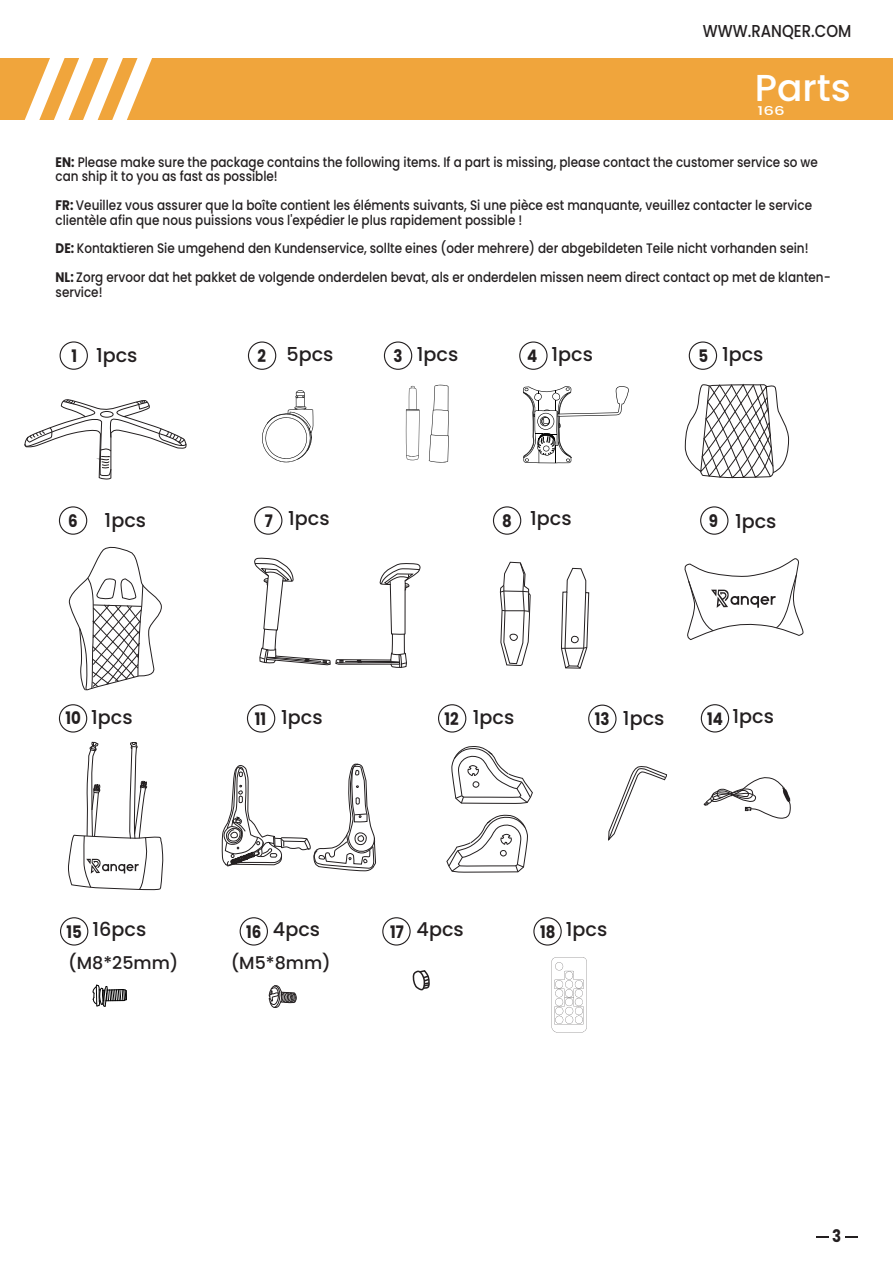
<style>
.page{position:relative;width:893px;height:1263px;background:#fff}
.page>*{position:absolute;margin:0;border:0;box-sizing:border-box;transform-origin:0 0}
.t1{font:500 37.5px "Poppins";color:#fff}
.t2{font:500 19.2px "Poppins";color:#231f20}
.t3{font:500 17.55px "Poppins";color:#231f20}
.t4{font:700 17.25px "Poppins";color:#231f20;scale:.87 1}
.t5{font:500 17.25px "Poppins";color:#231f20;scale:.87 1}
.t6{font:500 13.8px/14.4px "Poppins";color:#231f20;scale:.87 1}
.t7{font:500 12.15px "Poppins";color:#fff;scale:1.37 1}
.s1{font-weight:700}
</style>
<div class="page">
<svg style="left:845px;top:1236px;width:13px;height:1px"></svg>
<svg style="left:816px;top:1236px;width:13px;height:1px"></svg>
<div style="left:0;top:58px;width:893px;height:61px;background:#f0a53c"></div>
<svg style="left:23px;top:58px;width:132px;height:62px"></svg>
<svg style="left:406px;top:386px;width:13px;height:74px"></svg>
<svg style="left:429px;top:384px;width:20px;height:78px"></svg>
<svg style="left:523px;top:386px;width:106px;height:77px"></svg>
<svg style="left:608px;top:766px;width:59px;height:75px"></svg>
<svg style="left:684px;top:558px;width:119px;height:82px"></svg>
<svg style="left:703px;top:777px;width:88px;height:42px"></svg>
<svg style="left:68px;top:742px;width:95px;height:149px"></svg>
<svg style="left:552px;top:957px;width:35px;height:75px"></svg>
<div style="left:60px;top:341px;width:28px;height:29px;border:1px solid #231f20;border-radius:50%"></div>
<div style="left:59px;top:506px;width:28px;height:29px;border:1px solid #231f20;border-radius:50%"></div>
<div style="left:248px;top:341px;width:28px;height:29px;border:1px solid #231f20;border-radius:50%"></div>
<div style="left:384px;top:341px;width:28px;height:29px;border:1px solid #231f20;border-radius:50%"></div>
<div style="left:519px;top:341px;width:29px;height:29px;border:1px solid #231f20;border-radius:50%"></div>
<div style="left:689px;top:341px;width:28px;height:29px;border:1px solid #231f20;border-radius:50%"></div>
<div style="left:254px;top:506px;width:28px;height:29px;border:1px solid #231f20;border-radius:50%"></div>
<div style="left:493px;top:506px;width:28px;height:29px;border:1px solid #231f20;border-radius:50%"></div>
<div style="left:700px;top:506px;width:28px;height:29px;border:1px solid #231f20;border-radius:50%"></div>
<div style="left:59px;top:704px;width:28px;height:28px;border:1px solid #231f20;border-radius:50%"></div>
<div style="left:247px;top:704px;width:28px;height:28px;border:1px solid #231f20;border-radius:50%"></div>
<div style="left:438px;top:704px;width:28px;height:28px;border:1px solid #231f20;border-radius:50%"></div>
<div style="left:588px;top:704px;width:28px;height:29px;border:1px solid #231f20;border-radius:50%"></div>
<div style="left:60px;top:917px;width:28px;height:28px;border:1px solid #231f20;border-radius:50%"></div>
<div style="left:240px;top:917px;width:28px;height:28px;border:1px solid #231f20;border-radius:50%"></div>
<div style="left:382px;top:917px;width:29px;height:28px;border:1px solid #231f20;border-radius:50%"></div>
<div style="left:533px;top:917px;width:29px;height:28px;border:1px solid #231f20;border-radius:50%"></div>
<div style="left:701px;top:704px;width:28px;height:28px;border:1px solid #231f20;border-radius:50%"></div>
<svg style="left:68px;top:546px;width:94px;height:145px"></svg>
<svg style="left:684px;top:383px;width:105px;height:96px"></svg>
<svg style="left:24px;top:399px;width:163px;height:131px"></svg>
<div style="left:100px;top:411px;width:13px;height:7px;border:1px solid #231f20;border-radius:50%"></div>
<svg style="left:262px;top:390px;width:51px;height:73px"></svg>
<svg style="left:254px;top:557px;width:167px;height:111px"></svg>
<svg style="left:221px;top:763px;width:155px;height:109px"></svg>
<svg style="left:452px;top:746px;width:81px;height:58px"></svg>
<svg style="left:446px;top:814px;width:82px;height:59px"></svg>
<svg style="left:269px;top:985px;width:28px;height:23px"></svg>
<svg style="left:93px;top:984px;width:34px;height:23px"></svg>
<svg style="left:499px;top:561px;width:32px;height:105px"></svg>
<svg style="left:561px;top:567px;width:29px;height:102px"></svg>
<svg style="left:412px;top:970px;width:18px;height:21px"></svg>
<p class="t5" style="left:703px;top:20px;width:172px">WWW.RANQER.COM</p>
<h1 class="t1" style="left:755px;top:66px;width:98px">Parts</h1>
<p class="t7" style="left:758px;top:104px;width:21px">166</p>
<p class="t6" style="left:56px;top:155px;width:878px"><span class="s1">EN:</span> Please make sure the package contains the following items. If a part is missing, please contact the customer service so we can ship it to you as fast as possible!</p>
<p class="t6" style="left:56px;top:198px;width:871px"><span class="s1">FR:</span> Veuillez vous assurer que la boîte contient les éléments suivants, Si une pièce est manquante, veuillez contacter le service clientèle afin que nous puissions vous l'expédier le plus rapidement possible !</p>
<p class="t6" style="left:56px;top:234px;width:892px;line-height:28.8px"><span class="s1">DE:</span> Kontaktieren Sie umgehend den Kundenservice, sollte eines (oder mehrere) der abgebildeten Teile nicht vorhanden sein!<br><span class="s1">NL:</span> Zorg ervoor dat het pakket de volgende onderdelen bevat, als er onderdelen missen neem direct contact op met de klanten-</p>
<p class="t6" style="left:56px;top:285px;width:55px">service!</p>
<h2 class="t2" style="left:286px;top:343px;width:48px">5pcs</h2>
<h2 class="t2" style="left:417px;top:343px;width:43px">1pcs</h2>
<h2 class="t2" style="left:552px;top:343px;width:43px">1pcs</h2>
<h2 class="t2" style="left:722px;top:343px;width:43px">1pcs</h2>
<h2 class="t2" style="left:96px;top:344px;width:43px">1pcs</h2>
<p class="t4" style="left:71px;top:346px;width:8px">1</p>
<p class="t4" style="left:258px;top:346px;width:11px">2</p>
<p class="t4" style="left:393px;top:346px;width:12px">3</p>
<p class="t4" style="left:527px;top:346px;width:13px">4</p>
<p class="t4" style="left:698px;top:346px;width:13px">5</p>
<h2 class="t2" style="left:288px;top:507px;width:43px">1pcs</h2>
<h2 class="t2" style="left:530px;top:507px;width:43px">1pcs</h2>
<h2 class="t2" style="left:735px;top:510px;width:43px">1pcs</h2>
<h2 class="t2" style="left:105px;top:509px;width:43px">1pcs</h2>
<p class="t4" style="left:68px;top:511px;width:12px">6</p>
<p class="t4" style="left:265px;top:511px;width:11px">7</p>
<p class="t4" style="left:502px;top:511px;width:13px">8</p>
<p class="t4" style="left:709px;top:511px;width:12px">9</p>
<h2 class="t2" style="left:91px;top:706px;width:43px">1pcs</h2>
<h2 class="t2" style="left:281px;top:706px;width:43px">1pcs</h2>
<h2 class="t2" style="left:473px;top:706px;width:43px">1pcs</h2>
<p class="t4" style="left:65px;top:708px;width:19px">10</p>
<p class="t4" style="left:255px;top:709px;width:14px">11</p>
<p class="t4" style="left:445px;top:709px;width:18px">12</p>
<p class="t4" style="left:595px;top:709px;width:18px">13</p>
<h2 class="t2" style="left:623px;top:707px;width:43px">1pcs</h2>
<h2 class="t2" style="left:733px;top:705px;width:43px">1pcs</h2>
<p class="t4" style="left:707px;top:709px;width:20px">14</p>
<h2 class="t2" style="left:92px;top:918px;width:55px">16pcs</h2>
<h2 class="t2" style="left:273px;top:918px;width:49px">4pcs</h2>
<h2 class="t2" style="left:417px;top:918px;width:49px">4pcs</h2>
<p class="t4" style="left:66px;top:922px;width:19px">15</p>
<p class="t4" style="left:246px;top:922px;width:19px">16</p>
<p class="t4" style="left:390px;top:922px;width:17px">17</p>
<p class="t4" style="left:540px;top:922px;width:19px">18</p>
<p class="t3" style="left:68px;top:952px;width:112px">(M8*25mm)</p>
<p class="t3" style="left:231px;top:952px;width:102px">(M5*8mm)</p>
<h2 class="t2" style="left:566px;top:918px;width:43px">1pcs</h2>
<p class="t4" style="left:832px;top:1226px;width:12px">3</p>
</div>
